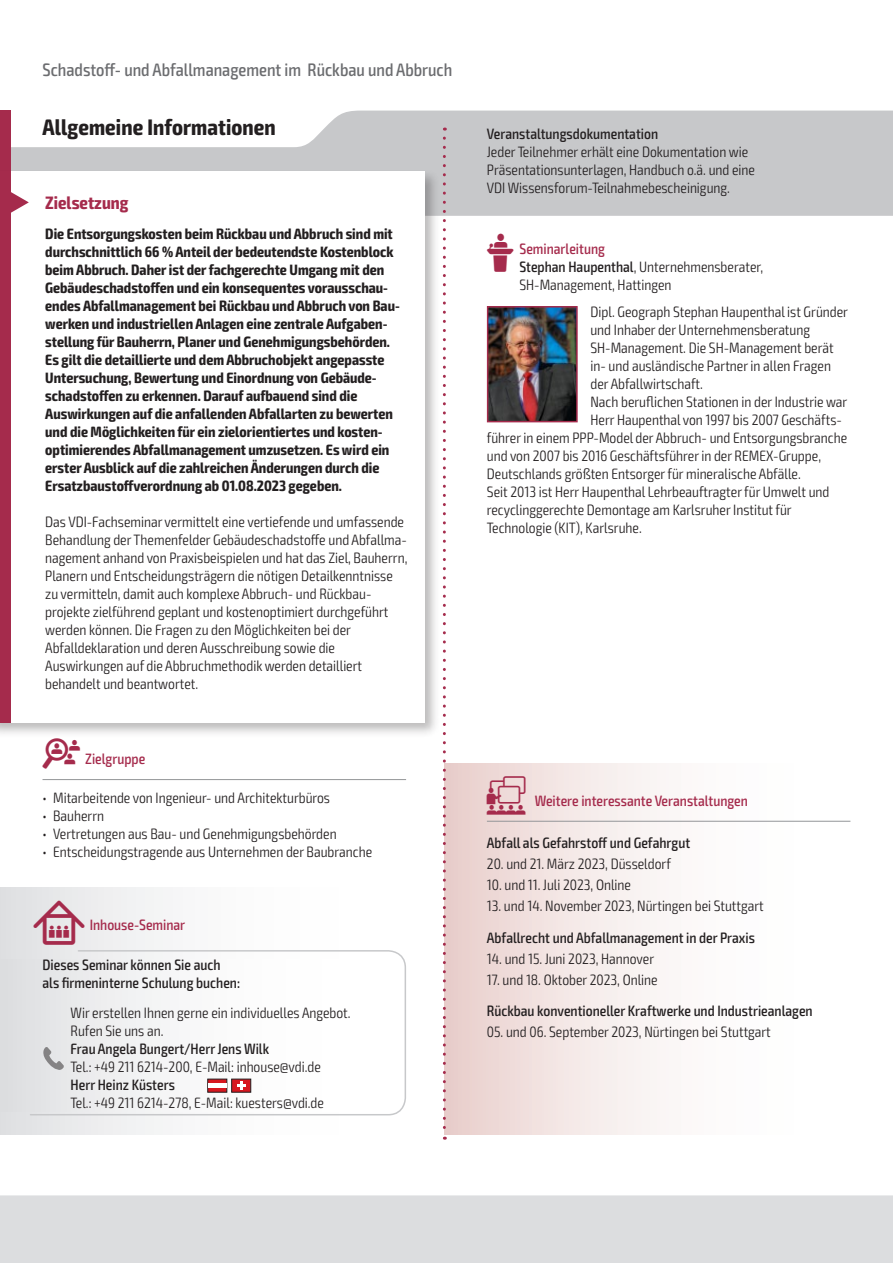
<style>
.page{position:relative;width:893px;height:1263px;background:#fff}
.page>*{position:absolute;margin:0;border:0;box-sizing:border-box;transform-origin:0 0}
.t1{font:700 condensed 22.5px "Exo 2";letter-spacing:.005em;color:#231f20}
.t2{font:500 condensed 18px "Exo 2";color:#6c6d70}
.t3{font:700 condensed 18px "Exo 2";color:#a52b4c}
.t4{font:300 condensed 15px/18px "Exo 2";color:#231f20}
.t5{font:700 condensed 15px/18px "Exo 2";color:#231f20}
.t6{font:500 condensed 15px/18px "Exo 2";color:#231f20}
.t7{font:500 condensed 15px "Exo 2";color:#a52b4c}
.s1{font-family:"VDI Iconset S4 A Regular";font-weight:400;font-stretch:normal;color:#a52b4c}
.s2{font-weight:500;color:#a52b4c}
.s3{font-weight:500}
.s4{font-family:"VDI Iconset S4 A Regular";font-weight:400;font-stretch:normal}
.s5{font-family:"VDI Iconset S4 A Regular";font-weight:400;font-stretch:normal;font-size:15.45px}
.s6{font-family:"VDI Iconset S4 A Regular";font-weight:400;font-stretch:normal;font-size:19.5px}
</style>
<div class="page">
<div style="left:0;top:1195px;width:893px;height:68px;background:#dcdddf"></div>
<svg style="left:11px;top:111px;width:881px;height:105px;fill:#c7c8ca"></svg>
<hr style="left:892px;top:111px;width:1px;height:105px;background:#a52b4c">
<div style="left:0;top:111px;width:11px;height:63px;background:#a52b4c"></div>
<div style="left:0;top:168px;width:440px;height:570px;background:#231f20;opacity:.3"></div>
<div style="left:0;top:171px;width:424px;height:552px;background:#fff"></div>
<div style="left:0;top:171px;width:11px;height:552px;background:#a52b4c"></div>
<svg style="left:11px;top:192px;width:18px;height:21px"></svg>
<hr style="left:43px;top:779px;width:363px;height:1px;background:#939598">
<div style="left:444px;top:764px;width:406px;height:370px;background:linear-gradient(to right,#ecd6d3,#fff)"></div>
<hr style="left:487px;top:821px;width:363px;height:1px;background:#939598">
<img style="left:490px;top:309px;width:85px;height:110px">
<div style="left:487px;top:306px;width:91px;height:116px;border:2px solid #a52b4c"></div>
<div style="left:0;top:887px;width:406px;height:247px;background:linear-gradient(to right,#e4e5e7,#fff)"></div>
<svg style="left:29px;top:949px;width:377px;height:167px"></svg>
<div style="left:0;top:959px;width:383px;height:152px;background:linear-gradient(to right,#e2e3e5,#fff)"></div>
<svg style="left:207px;top:1079px;width:44px;height:13px"></svg>
<div style="left:208px;top:1083px;width:19px;height:5px;background:#fff"></div>
<svg style="left:43px;top:1047px;width:21px;height:23px"></svg>
<svg style="left:443px;top:138px;width:3px;height:1002px"></svg>
<p class="t2" style="left:43px;top:59px;width:411px">Schadstoff- und Abfallmanagement im Rückbau und Abbruch</p>
<h1 class="t1" style="left:43px;top:113px;width:235px">Allgemeine Informationen</h1>
<p class="t6" style="left:487px;top:125px;width:173px">Veranstaltungsdokumentation</p>
<p class="t4" style="left:487px;top:143px;width:270px">Jeder Teilnehmer erhält eine Dokumentation wie<br>Präsentationsunterlagen, Handbuch o.ä. und eine<br>VDI Wissensforum-Teilnahmebescheinigung.</p>
<p class="t5" style="left:45px;top:225px;width:356px">Die Entsorgungskosten beim Rückbau und Abbruch sind mit durchschnittlich 66 % Anteil der bedeutendste Kostenblock beim Abbruch. Daher ist der fachgerechte Umgang mit den Gebäudeschadstoffen und ein konsequentes vorausschau&shy;endes Abfallmanagement bei Rückbau und Abbruch von Bau&shy;werken und industriellen Anlagen eine zentrale Aufgaben&shy;stellung für Bauherrn, Planer und Genehmigungsbehörden.<br>Es gilt die detaillierte und dem Abbruchobjekt angepasste Untersuchung, Bewertung und Einordnung von Gebäude&shy;schadstoffen zu erkennen. Darauf aufbauend sind die Auswirkungen auf die anfallenden Abfallarten zu bewerten und die Möglichkeiten für ein zielorientiertes und kosten&shy;optimierendes Abfallmanagement umzusetzen. Es wird ein erster Ausblick auf die zahlreichen Änderungen durch die Ersatzbaustoffverordnung ab 01.08.2023 gegeben.</p>
<p class="t4" style="left:45px;top:513px;width:364px">Das VDI-Fachseminar vermittelt eine vertiefende und umfassende Behandlung der Themenfelder Gebäudeschadstoffe und Abfallma&shy;nagement anhand von Praxisbeispielen und hat das Ziel, Bauherrn, Planern und Entscheidungsträgern die nötigen Detailkenntnisse zu vermitteln, damit auch komplexe Abbruch- und Rückbau&shy;projekte zielführend geplant und kostenoptimiert durchgeführt werden können. Die Fragen zu den Möglichkeiten bei der Abfalldeklaration und deren Ausschreibung sowie die Auswirkungen auf die Abbruchmethodik werden detailliert behandelt und beantwortet.</p>
<p class="t3" style="left:45px;top:192px;width:85px">Zielsetzung</p>
<p class="t4" style="left:519px;top:240px;width:245px;text-indent:-33px"><span class="s1">L</span> <span class="s2">Seminarleitung<br></span><span class="s3">Stephan Haupenthal</span>, Unternehmensberater,<br>SH-Management, Hattingen</p>
<p class="t4" style="left:590px;top:303px;width:259px">Dipl. Geograph Stephan Haupenthal ist Gründer</p>
<p class="t4" style="left:590px;top:321px;width:221px">und Inhaber der Unternehmensberatung</p>
<p class="t4" style="left:590px;top:339px;width:245px">SH-Management. Die SH-Management berät</p>
<p class="t4" style="left:590px;top:357px;width:242px">in- und ausländische Partner in allen Fragen</p>
<p class="t4" style="left:590px;top:375px;width:114px">der Abfallwirtschaft.</p>
<p class="t4" style="left:590px;top:393px;width:258px">Nach beruflichen Stationen in der Industrie war</p>
<p class="t4" style="left:590px;top:411px;width:253px">Herr Haupenthal von 1997 bis 2007 Geschäfts-</p>
<p class="t4" style="left:487px;top:429px;width:362px">führer in einem PPP-Model der Abbruch- und Entsorgungsbranche</p>
<p class="t4" style="left:487px;top:447px;width:336px">und von 2007 bis 2016 Geschäftsführer in der REMEX-Gruppe,</p>
<p class="t4" style="left:487px;top:465px;width:315px">Deutschlands größten Entsorger für mineralische Abfälle.</p>
<p class="t4" style="left:487px;top:483px;width:344px">Seit 2013 ist Herr Haupenthal Lehrbeauftragter für Umwelt und</p>
<p class="t4" style="left:487px;top:501px;width:306px">recyclinggerechte Demontage am Karlsruher Institut für</p>
<p class="t4" style="left:487px;top:519px;width:156px">Technologie (KIT), Karlsruhe.</p>
<p class="t7" style="left:43px;top:750px;width:104px"><span class="s4">Z</span> Zielgruppe</p>
<p class="t4" style="left:43px;top:789px;width:289px">• Mitarbeitende von Ingenieur- und Architekturbüros</p>
<p class="t4" style="left:43px;top:807px;width:63px">• Bauherrn</p>
<p class="t4" style="left:43px;top:825px;width:296px">• Vertretungen aus Bau- und Genehmigungsbehörden</p>
<p class="t4" style="left:43px;top:843px;width:331px">• Entscheidungstragende aus Unternehmen der Baubranche</p>
<p class="t7" style="left:33px;top:916px;width:153px"><span class="s5">I</span> Inhouse-Seminar</p>
<p class="t6" style="left:43px;top:955px;width:199px">Dieses Seminar können Sie auch als firmeninterne Schulung buchen:</p>
<p class="t4" style="left:71px;top:1004px;width:282px">Wir erstellen Ihnen gerne ein individuelles Angebot.<br>Rufen Sie uns an.</p>
<p class="t6" style="left:71px;top:1040px;width:200px">Frau Angela Bungert/Herr Jens Wilk</p>
<p class="t4" style="left:71px;top:1058px;width:252px">Tel.: +49 211 6214-200, E-Mail: inhouse@vdi.de</p>
<p class="t6" style="left:71px;top:1076px;width:106px">Herr Heinz Küsters</p>
<p class="t4" style="left:71px;top:1094px;width:255px">Tel.: +49 211 6214-278, E-Mail: kuesters@vdi.de</p>
<p class="t7" style="left:487px;top:792px;width:263px"><span class="s6">W</span> Weitere interessante Veranstaltungen</p>
<p class="t6" style="left:487px;top:834px;width:205px">Abfall als Gefahrstoff und Gefahrgut</p>
<p class="t4" style="left:487px;top:855px;width:186px">20. und 21. März 2023, Düsseldorf</p>
<p class="t4" style="left:487px;top:876px;width:146px">10. und 11. Juli 2023, Online</p>
<p class="t4" style="left:487px;top:897px;width:278px">13. und 14. November 2023, Nürtingen bei Stuttgart</p>
<p class="t6" style="left:487px;top:929px;width:270px">Abfallrecht und Abfallmanagement in der Praxis</p>
<p class="t4" style="left:487px;top:950px;width:169px">14. und 15. Juni 2023, Hannover</p>
<p class="t4" style="left:487px;top:971px;width:172px">17. und 18. Oktober 2023, Online</p>
<p class="t6" style="left:487px;top:1002px;width:327px">Rückbau konventioneller Kraftwerke und Industrieanlagen</p>
<p class="t4" style="left:487px;top:1023px;width:285px">05. und 06. September 2023, Nürtingen bei Stuttgart</p>
</div>
